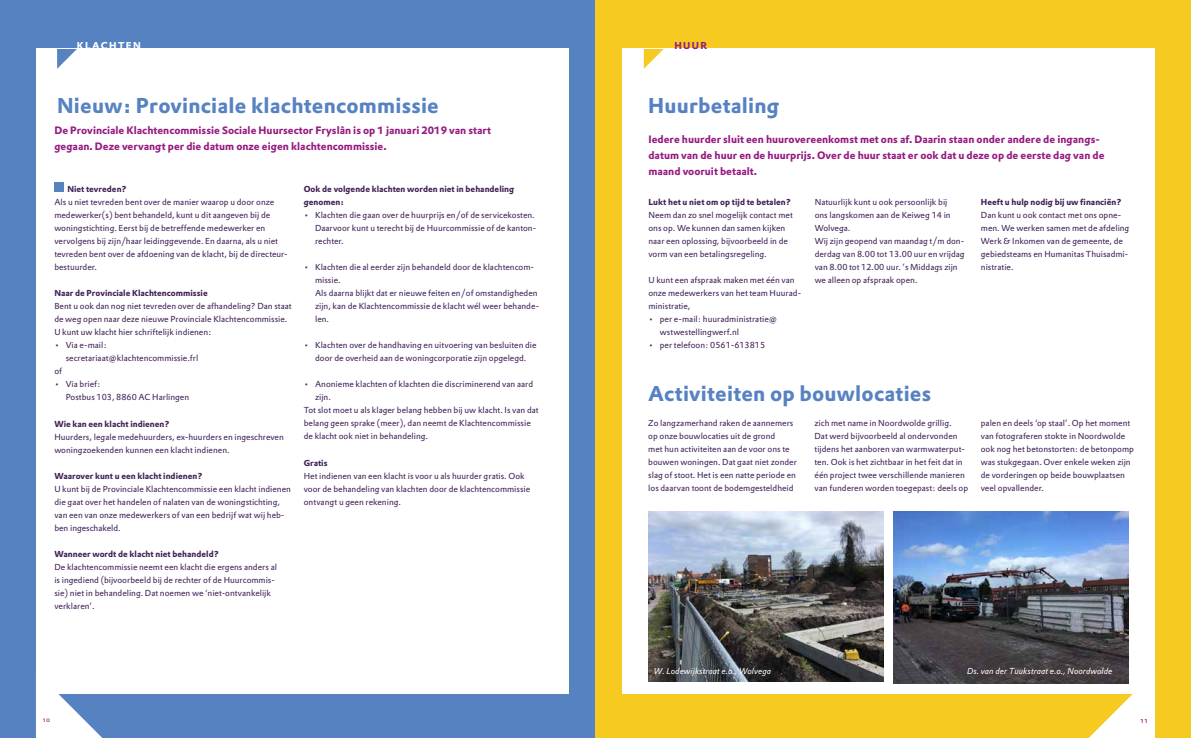
<style>
.page{position:relative;width:1191px;height:738px;background:#fff}
.page>*{position:absolute;margin:0;border:0;box-sizing:border-box;transform-origin:0 0}
.t1{font:700 21px "DTL Prokyon TOT";letter-spacing:.01em;color:#5782c2}
.t2{font:700 10.5px/16px "DTL Prokyon TOT";color:#951b81}
.t3{font:700 9.8px "DTL Prokyon TOT";letter-spacing:.145em;color:#fff}
.t4{font:700 9.8px "DTL Prokyon TOT";color:#951b81}
.t5{font:8.5px/13px "DTL Prokyon TOT";color:#402156}
.t6{font:700 8.5px/13px "DTL Prokyon TOT";color:#402156}
.t7{font:italic 8.5px "DTL Prokyon TOT";color:#fff}
.t8{font:8px "DTL Prokyon TOT";color:#951b81}
.t9{font:7px "DTL Prokyon TOT";color:#951b81}
</style>
<div class="page">
<div style="left:0;top:0;width:595px;height:737px;background:#5782c2"></div>
<div style="left:595px;top:0;width:596px;height:737px;background:#f6ca21"></div>
<div style="left:622px;top:49px;width:533px;height:644px;background:#fff"></div>
<svg style="left:644px;top:49px;width:19px;height:20px"></svg>
<div style="left:36px;top:49px;width:532px;height:644px;background:#fff"></div>
<svg style="left:57px;top:49px;width:20px;height:20px"></svg>
<div style="left:54px;top:182px;width:10px;height:10px;background:#5782c2"></div>
<img style="left:893px;top:511px;width:235px;height:171px">
<img style="left:648px;top:511px;width:235px;height:169px">
<svg style="left:1075px;top:671px;width:80px;height:66px"></svg>
<svg style="left:36px;top:693px;width:81px;height:44px"></svg>
<p class="t3" style="left:77px;top:39px;width:65px">KLACHTEN</p>
<p class="t4" style="left:674px;top:39px;width:35px">HUUR</p>
<h1 class="t1" style="left:57px;top:91px;width:383px">Nieuw: Provinciale klachtencommissie</h1>
<h1 class="t1" style="left:648px;top:91px;width:133px">Huurbetaling</h1>
<p class="t2" style="left:54px;top:123px;width:438px">De Provinciale Klachtencommissie Sociale Huursector Fryslân is op 1 januari 2019 van start gegaan. Deze vervangt per die datum onze eigen klachtencommissie.</p>
<p class="t2" style="left:648px;top:131px;width:458px">Iedere huurder sluit een huurovereenkomst met ons af. Daarin staan onder andere de ingangs&shy;datum van de huur en de huurprijs. Over de huur staat er ook dat u deze op de eerste dag van de maand vooruit betaalt.</p>
<p class="t6" style="left:67px;top:182px;width:61px">Niet tevreden?</p>
<p class="t5" style="left:54px;top:195px;width:235px">Als u niet tevreden bent over de manier waarop u door onze medewerker(s) bent behandeld, kunt u dit aangeven bij de woningstichting. Eerst bij de betreffende medewerker en vervolgens bij zijn/haar leidinggevende. En daarna, als u niet tevreden bent over de afdoening van de klacht, bij de directeur&shy;bestuurder.</p>
<p class="t6" style="left:54px;top:286px;width:155px">Naar de Provinciale Klachtencommissie</p>
<p class="t5" style="left:54px;top:299px;width:239px">Bent u ook dan nog niet tevreden over de afhandeling? Dan staat de weg open naar deze nieuwe Provinciale Klachtencommissie.<br>U kunt uw klacht hier schriftelijk indienen:</p>
<p class="t5" style="left:54px;top:338px;width:54px">• Via e-mail:</p>
<p class="t5" style="left:66px;top:351px;width:134px">secretariaat@klachtencommissie.frl</p>
<p class="t5" style="left:54px;top:364px;width:9px">of</p>
<p class="t5" style="left:66px;top:377px;width:125px;text-indent:-11px">• Via brief:<br>Postbus 103, 8860 AC Harlingen</p>
<p class="t6" style="left:54px;top:416px;width:117px">Wie kan een klacht indienen?</p>
<p class="t5" style="left:54px;top:429px;width:231px">Huurders, legale medehuurders, ex-huurders en ingeschreven woningzoekenden kunnen een klacht indienen.</p>
<p class="t6" style="left:54px;top:468px;width:150px">Waarover kunt u een klacht indienen?</p>
<p class="t5" style="left:54px;top:481px;width:238px">U kunt bij de Provinciale Klachtencommissie een klacht indienen die gaat over het handelen of nalaten van de woningstichting, van een van onze medewerkers of van een bedrijf wat wij heb&shy;ben ingeschakeld.</p>
<p class="t6" style="left:54px;top:546px;width:166px">Wanneer wordt de klacht niet behandeld?</p>
<p class="t5" style="left:54px;top:559px;width:224px">De klachtencommissie neemt een klacht die ergens anders al is ingediend (bijvoorbeeld bij de rechter of de Huurcommis&shy;sie) niet in behandeling. Dat noemen we ‘niet-ontvankelijk verklaren’.</p>
<p class="t6" style="left:304px;top:182px;width:212px">Ook de volgende klachten worden niet in behandeling genomen:</p>
<p class="t5" style="left:315px;top:208px;width:223px;text-indent:-11px">• Klachten die gaan over de huurprijs en/of de servicekosten.<br>Daarvoor kunt u terecht bij de Huurcommissie of de kanton&shy;rechter.</p>
<p class="t5" style="left:315px;top:260px;width:226px;text-indent:-11px">• Klachten die al eerder zijn behandeld door de klachtencom&shy;missie.<br>Als daarna blijkt dat er nieuwe feiten en/of omstandigheden zijn, kan de Klachtencommissie de klacht wél weer behande&shy;len.</p>
<p class="t5" style="left:304px;top:338px;width:234px;text-align:center">• Klachten over de handhaving en uitvoering van besluiten die door de overheid aan de woningcorporatie zijn opgelegd.</p>
<p class="t5" style="left:304px;top:377px;width:231px">• Anonieme klachten of klachten die discriminerend van aard</p>
<p class="t5" style="left:315px;top:390px;width:17px">zijn.</p>
<p class="t5" style="left:304px;top:403px;width:236px">Tot slot moet u als klager belang hebben bij uw klacht. Is van dat</p>
<p class="t5" style="left:304px;top:416px;width:228px">belang geen sprake (meer), dan neemt de Klachtencommissie</p>
<p class="t5" style="left:304px;top:429px;width:126px">de klacht ook niet in behandeling.</p>
<p class="t6" style="left:304px;top:455px;width:25px">Gratis</p>
<p class="t5" style="left:304px;top:468px;width:228px">Het indienen van een klacht is voor u als huurder gratis. Ook voor de behandeling van klachten door de klachtencommissie ontvangt u geen rekening.</p>
<p class="t6" style="left:648px;top:195px;width:144px">Lukt het u niet om op tijd te betalen?</p>
<p class="t5" style="left:648px;top:208px;width:146px">Neem dan zo snel mogelijk contact met ons op. We kunnen dan samen kijken naar een oplossing, bijvoorbeeld in de vorm van een betalingsregeling.</p>
<p class="t5" style="left:648px;top:273px;width:154px">U kunt een afspraak maken met één van onze medewerkers van het team Huurad&shy;ministratie,</p>
<p class="t5" style="left:660px;top:312px;width:119px;text-indent:-11px">• per e-mail: huuradministratie@ wstwestellingwerf.nl</p>
<p class="t5" style="left:648px;top:338px;width:118px">• per telefoon: 0561-613815</p>
<p class="t5" style="left:814px;top:195px;width:152px">Natuurlijk kunt u ook persoonlijk bij<br>ons langskomen aan de Keiweg 14 in<br>Wolvega.<br>Wij zijn geopend van maandag t/m don&shy;derdag van 8.00 tot 13.00 uur en vrijdag van 8.00 tot 12.00 uur. ’s Middags zijn we alleen op afspraak open.</p>
<p class="t6" style="left:981px;top:195px;width:142px">Heeft u hulp nodig bij uw financiën?</p>
<p class="t5" style="left:981px;top:208px;width:150px">Dan kunt u ook contact met ons opne&shy;men. We werken samen met de afdeling<br>Werk &amp; Inkomen van de gemeente, de gebiedsteams en Humanitas Thuisadmi&shy;nistratie.</p>
<h1 class="t1" style="left:648px;top:379px;width:284px">Activiteiten op bouwlocaties</h1>
<p class="t5" style="left:648px;top:416px;width:150px">Zo langzamerhand raken de aannemers op onze bouwlocaties uit de grond<br>met hun activiteiten aan de voor ons te bouwen woningen. Dat gaat niet zonder slag of stoot. Het is een natte periode en los daarvan toont de bodemgesteldheid</p>
<p class="t5" style="left:814px;top:416px;width:155px">zich met name in Noordwolde grillig.<br>Dat werd bijvoorbeeld al ondervonden tijdens het aanboren van warmwaterput&shy;ten. Ook is het zichtbaar in het feit dat in één project twee verschillende manieren van funderen worden toegepast: deels op</p>
<p class="t5" style="left:980px;top:416px;width:155px">palen en deels ‘op staal’. Op het moment van fotograferen stokte in Noordwolde ook nog het betonstorten: de betonpomp was stukgegaan. Over enkele weken zijn de vorderingen op beide bouwplaatsen veel opvallender.</p>
<p class="t7" style="left:654px;top:664px;width:119px">W. Lodewijkstraat e.o., Wolvega</p>
<p class="t7" style="left:967px;top:664px;width:147px">Ds. van der Tuukstraat e.o., Noordwolde</p>
<p class="t9" style="left:43px;top:714px;width:9px">10</p>
<p class="t8" style="left:1140px;top:714px;width:8px">11</p>
</div>
